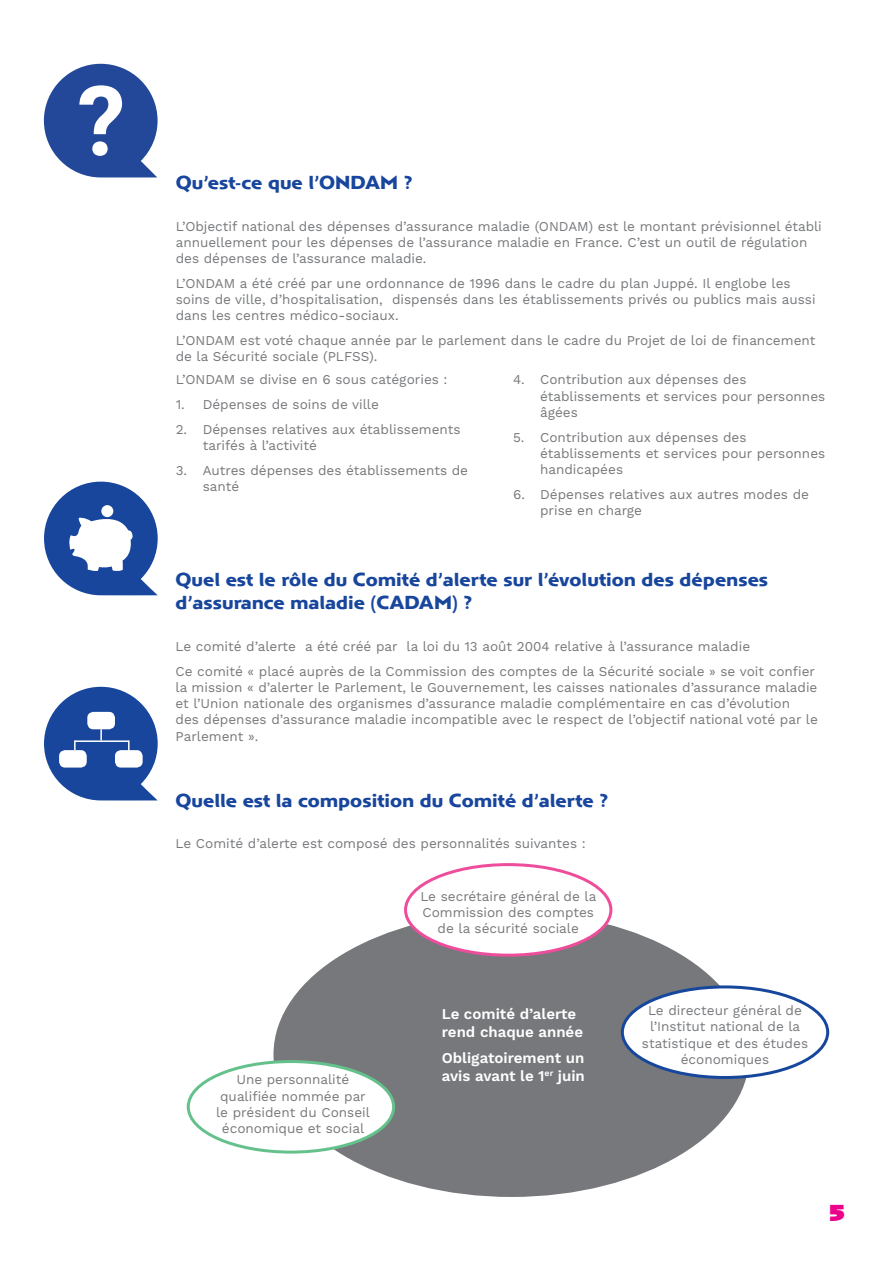
<style>
.page{position:relative;width:893px;height:1263px;background:#fff}
.page>*{position:absolute;margin:0;border:0;box-sizing:border-box;transform-origin:0 0}
.t1{font:900 24px "Anisette";color:#ed028c}
.t2{font:700 19.5px/23.4px "Anisette Pro Petite";color:#18469d}
.t3{font:600 15px/18px "Work Sans";color:#fff}
.t4{font:13.5px/16.2px "Work Sans";color:#76787b}
</style>
<div class="page">
<div style="left:273px;top:912px;width:476px;height:285px;background:#76787b;border-radius:50%"></div>
<div style="left:406px;top:864px;width:205px;height:91px;background:#fff;border-radius:50%"></div>
<div style="left:404px;top:863px;width:208px;height:94px;border:3px solid #ee4d9c;border-radius:50%"></div>
<div style="left:188px;top:1061px;width:206px;height:91px;background:#fff;border-radius:50%"></div>
<div style="left:187px;top:1060px;width:208px;height:93px;border:3px solid #65c18b;border-radius:50%"></div>
<div style="left:622px;top:987px;width:206px;height:90px;background:#fff;border-radius:50%"></div>
<div style="left:621px;top:985px;width:208px;height:94px;border:3px solid #17479d;border-radius:50%"></div>
<svg style="left:44px;top:64px;width:114px;height:113px"></svg>
<svg style="left:44px;top:687px;width:114px;height:113px"></svg>
<svg style="left:44px;top:482px;width:114px;height:113px"></svg>
<div style="left:101px;top:505px;width:12px;height:12px;background:#fff;border-radius:50%"></div>
<h2 class="t2" style="left:176px;top:170px;width:238px">Qu’est-ce que l’ONDAM ?</h2>
<p class="t4" style="left:176px;top:219px;width:648px">L’Objectif national des dépenses d’assurance maladie (ONDAM) est le montant prévisionnel établi annuellement pour les dépenses de l’assurance maladie en France. C’est un outil de régulation des dépenses de l’assurance maladie.</p>
<p class="t4" style="left:176px;top:276px;width:641px">L’ONDAM a été créé par une ordonnance de 1996 dans le cadre du plan Juppé. Il englobe les soins de ville, d’hospitalisation, dispensés dans les établissements privés ou publics mais aussi dans les centres médico-sociaux.</p>
<p class="t4" style="left:176px;top:333px;width:641px">L’ONDAM est voté chaque année par le parlement dans le cadre du Projet de loi de financement de la Sécurité sociale (PLFSS).</p>
<p class="t4" style="left:176px;top:372px;width:273px">L’ONDAM se divise en 6 sous catégories :</p>
<p class="t4" style="left:176px;top:397px;width:205px">1. Dépenses de soins de ville</p>
<p class="t4" style="left:203px;top:422px;width:259px;text-indent:-27px">2. Dépenses relatives aux établissements tarifés à l’activité</p>
<p class="t4" style="left:203px;top:463px;width:267px;text-indent:-27px">3. Autres dépenses des établissements de santé</p>
<p class="t4" style="left:540px;top:372px;width:287px;text-indent:-27px">4. Contribution aux dépenses des établissements et services pour personnes âgées</p>
<p class="t4" style="left:540px;top:429px;width:287px;text-indent:-27px">5. Contribution aux dépenses des établissements et services pour personnes handicapées</p>
<p class="t4" style="left:540px;top:487px;width:270px;text-indent:-27px">6. Dépenses relatives aux autres modes de prise en charge</p>
<h2 class="t2" style="left:176px;top:567px;width:594px">Quel est le rôle du Comité d’alerte sur l’évolution des dépenses d’assurance maladie (CADAM) ?</h2>
<p class="t4" style="left:176px;top:635px;width:641px;line-height:24.8px">Le comité d’alerte a été créé par la loi du 13 août 2004 relative à l’assurance maladie<br>Ce comité « placé auprès de la Commission des comptes de la Sécurité sociale » se voit confier</p>
<p class="t4" style="left:176px;top:680px;width:644px">la mission « d’alerter le Parlement, le Gouvernement, les caisses nationales d’assurance maladie et l’Union nationale des organismes d’assurance maladie complémentaire en cas d’évolution<br>des dépenses d’assurance maladie incompatible avec le respect de l’objectif national voté par le Parlement ».</p>
<h2 class="t2" style="left:176px;top:787px;width:434px">Quelle est la composition du Comité d’alerte ?</h2>
<p class="t4" style="left:176px;top:836px;width:412px">Le Comité d’alerte est composé des personnalités suivantes :</p>
<p class="t4" style="left:420px;top:889px;width:177px;text-align:center">Le secrétaire général de la<br>Commission des comptes de la sécurité sociale</p>
<p class="t4" style="left:216px;top:1072px;width:155px;text-align:center">Une personnalité qualifiée nommée par le président du Conseil économique et social</p>
<p class="t3" style="left:442px;top:1005px;width:143px">Le comité d’alerte rend chaque année</p>
<p class="t3" style="left:442px;top:1050px;width:145px">Obligatoirement un avis avant le 1<sup>er</sup> juin</p>
<p class="t4" style="left:642px;top:1003px;width:168px;text-align:center">Le directeur général de l’Institut national de la statistique et des études économiques</p>
<h1 class="t1" style="left:829px;top:1199px;width:17px">5</h1>
</div>
